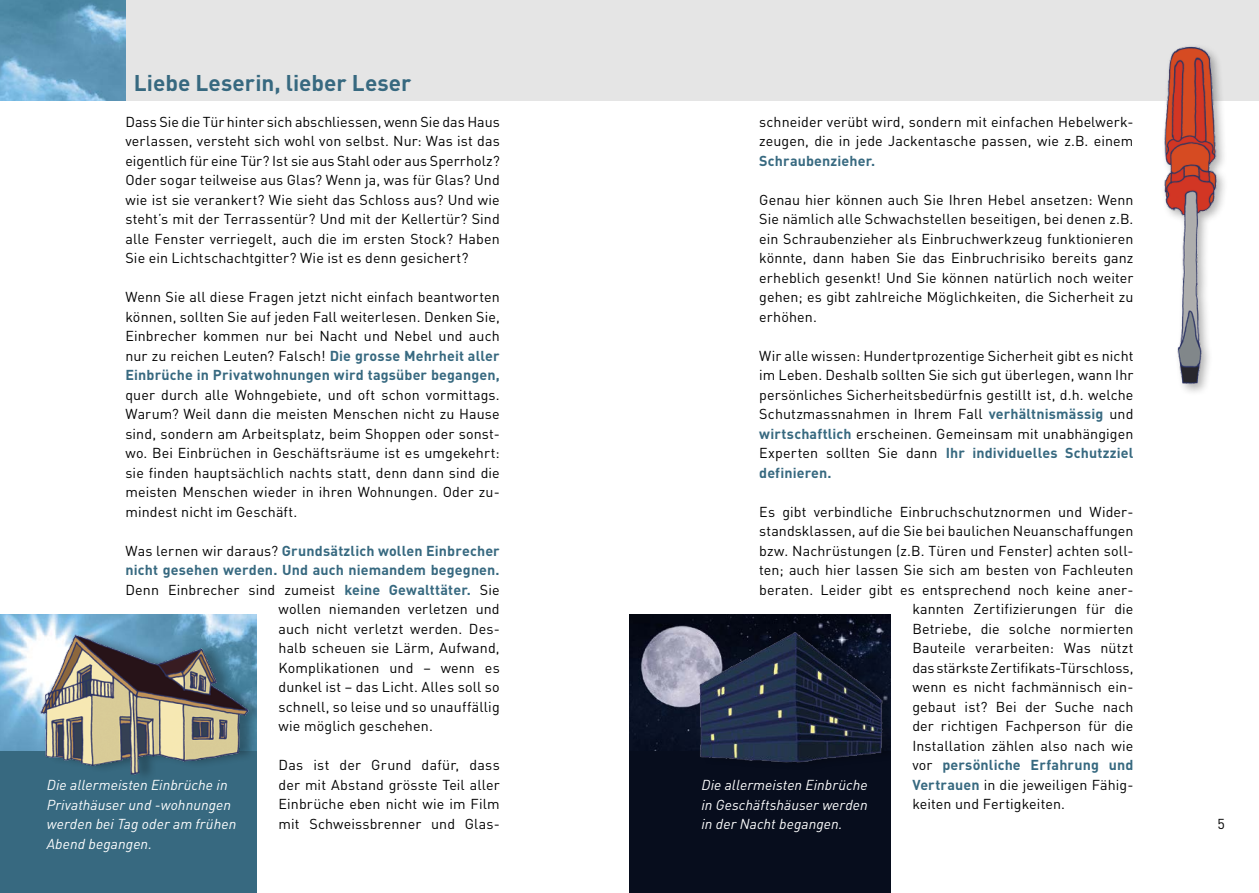
<style>
.page{position:relative;width:1259px;height:893px;background:#fff}
.page>*{position:absolute;margin:0;border:0;box-sizing:border-box;transform-origin:0 0}
.t1{font:700 22.5px "DIN Weber";color:#376980}
.t2{font:14.25px/19.5px "DIN Weber";letter-spacing:.01em;color:#000;text-align:justify}
.t3{font:italic 14.25px/19.5px "DIN Weber";letter-spacing:.005em;color:#fff;text-align:justify}
.t4{font:700 14.25px "DIN Weber";letter-spacing:.01em;color:#376980}
.s1{font-weight:700;color:#376980}
.s2{font-weight:400;color:#000}
</style>
<div class="page">
<div style="left:125px;top:0;width:1134px;height:101px;background:#e5e5e5"></div>
<div style="left:629px;top:751px;width:262px;height:142px;background:#070d1d"></div>
<img style="left:629px;top:614px;width:262px;height:149px">
<div style="left:1160px;top:43px;width:68px;height:353px;background:#000;opacity:.3"></div>
<img style="left:1160px;top:43px;width:65px;height:353px">
<div style="left:0;top:751px;width:257px;height:142px;background:#376980"></div>
<img style="left:0;top:614px;width:257px;height:162px">
<img style="left:0;top:0;width:125px;height:101px">
<h1 class="t1" style="left:134px;top:68px;width:279px">Liebe Leserin, lieber Leser</h1>
<p class="t2" style="left:125px;top:112px;width:376px">Dass Sie die Tür hinter sich abschliessen, wenn Sie das Haus verlassen, versteht sich wohl von selbst. Nur: Was ist das eigentlich für eine Tür? Ist sie aus Stahl oder aus Sperrholz?<br>Oder sogar teilweise aus Glas? Wenn ja, was für Glas? Und wie ist sie verankert? Wie sieht das Schloss aus? Und wie steht’s mit der Terrassentür? Und mit der Kellertür? Sind alle Fenster verriegelt, auch die im ersten Stock? Haben Sie ein Lichtschachtgitter? Wie ist es denn gesichert?</p>
<p class="t2" style="left:125px;top:287px;width:376px">Wenn Sie all diese Fragen jetzt nicht einfach beantworten können, sollten Sie auf jeden Fall weiterlesen. Denken Sie, Einbrecher kommen nur bei Nacht und Nebel und auch nur zu reichen Leuten? Falsch! <span class="s1">Die grosse Mehrheit aller Einbrüche in Privatwohnungen wird tagsüber begangen,</span></p>
<p class="t2" style="left:125px;top:385px;width:376px">quer durch alle Wohngebiete, und oft schon vormittags.<br>Warum? Weil dann die meisten Menschen nicht zu Hause sind, sondern am Arbeitsplatz, beim Shoppen oder sonst&shy;wo. Bei Einbrüchen in Geschäftsräume ist es umgekehrt: sie finden hauptsächlich nachts statt, denn dann sind die meisten Menschen wieder in ihren Wohnungen. Oder zu&shy;mindest nicht im Geschäft.</p>
<p class="t4" style="left:125px;top:541px;width:376px"><span class="s2">Was lernen wir daraus?</span> Grundsätzlich wollen Einbrecher</p>
<p class="t4" style="left:125px;top:561px;width:376px">nicht gesehen werden. Und auch niemandem begegnen.</p>
<p class="t2" style="left:125px;top:580px;width:376px">Denn Einbrecher sind zumeist <span class="s1">keine Gewalttäter.</span> Sie</p>
<p class="t2" style="left:278px;top:599px;width:223px">wollen niemanden verletzen und</p>
<p class="t2" style="left:278px;top:619px;width:223px">auch nicht verletzt werden. Des-</p>
<p class="t2" style="left:278px;top:638px;width:223px">halb scheuen sie Lärm, Aufwand,</p>
<p class="t2" style="left:278px;top:658px;width:223px">Komplikationen und – wenn es</p>
<p class="t2" style="left:278px;top:677px;width:223px">dunkel ist – das Licht. Alles soll so</p>
<p class="t2" style="left:278px;top:697px;width:223px">schnell, so leise und so unauffällig</p>
<p class="t2" style="left:278px;top:716px;width:156px">wie möglich geschehen.</p>
<p class="t2" style="left:278px;top:755px;width:223px">Das ist der Grund dafür, dass der mit Abstand grösste Teil aller Einbrüche eben nicht wie im Film mit Schweissbrenner und Glas-</p>
<p class="t3" style="left:47px;top:775px;width:191px;text-align:left">Die allermeisten Einbrüche in<br>Privathäuser und -wohnungen werden bei Tag oder am frühen<br>Abend begangen.</p>
<p class="t2" style="left:759px;top:112px;width:376px">schneider verübt wird, sondern mit einfachen Hebelwerk&shy;zeugen, die in jede Jackentasche passen, wie z.B. einem</p>
<p class="t4" style="left:759px;top:151px;width:117px">Schraubenzieher.</p>
<p class="t2" style="left:759px;top:190px;width:376px">Genau hier können auch Sie Ihren Hebel ansetzen: Wenn Sie nämlich alle Schwachstellen beseitigen, bei denen z.B. ein Schraubenzieher als Einbruchwerkzeug funktionieren könnte, dann haben Sie das Einbruchrisiko bereits ganz erheblich gesenkt! Und Sie können natürlich noch weiter gehen; es gibt zahlreiche Möglichkeiten, die Sicherheit zu erhöhen.</p>
<p class="t2" style="left:759px;top:346px;width:376px">Wir alle wissen: Hundertprozentige Sicherheit gibt es nicht im Leben. Deshalb sollten Sie sich gut überlegen, wann Ihr persönliches Sicherheitsbedürfnis gestillt ist, d.h. welche Schutzmassnahmen in Ihrem Fall <span class="s1">verhältnismässig</span> und <span class="s1">wirtschaftlich</span> erscheinen. Gemeinsam mit unabhängigen Experten sollten Sie dann <span class="s1">Ihr individuelles Schutzziel definieren.</span></p>
<p class="t2" style="left:759px;top:502px;width:374px">Es gibt verbindliche Einbruchschutznormen und Wider-</p>
<p class="t2" style="left:759px;top:521px;width:376px">standsklassen, auf die Sie bei baulichen Neuanschaffungen</p>
<p class="t2" style="left:759px;top:541px;width:376px">bzw. Nachrüstungen (z.B. Türen und Fenster) achten soll-</p>
<p class="t2" style="left:759px;top:560px;width:376px">ten; auch hier lassen Sie sich am besten von Fachleuten</p>
<p class="t2" style="left:759px;top:580px;width:376px">beraten. Leider gibt es entsprechend noch keine aner-</p>
<p class="t2" style="left:912px;top:599px;width:223px">kannten Zertifizierungen für die</p>
<p class="t2" style="left:912px;top:619px;width:223px">Betriebe, die solche normierten</p>
<p class="t2" style="left:912px;top:638px;width:223px">Bauteile verarbeiten: Was nützt</p>
<p class="t2" style="left:912px;top:658px;width:223px">das stärkste Zertifikats-Türschloss,</p>
<p class="t2" style="left:912px;top:677px;width:223px">wenn es nicht fachmännisch ein-</p>
<p class="t2" style="left:912px;top:696px;width:223px">gebaut ist? Bei der Suche nach</p>
<p class="t2" style="left:912px;top:716px;width:223px">der richtigen Fachperson für die</p>
<p class="t2" style="left:912px;top:735px;width:223px">Installation zählen also nach wie</p>
<p class="t4" style="left:912px;top:756px;width:223px"><span class="s2">vor</span> persönliche Erfahrung und</p>
<p class="t2" style="left:912px;top:774px;width:223px"><span class="s1">Vertrauen</span> in die jeweiligen Fähig-</p>
<p class="t2" style="left:912px;top:794px;width:154px">keiten und Fertigkeiten.</p>
<p class="t3" style="left:701px;top:775px;width:168px">Die allermeisten Einbrüche in Geschäftshäuser werden in der Nacht begangen.</p>
<p class="t2" style="left:1217px;top:814px;width:9px">5</p>
</div>
